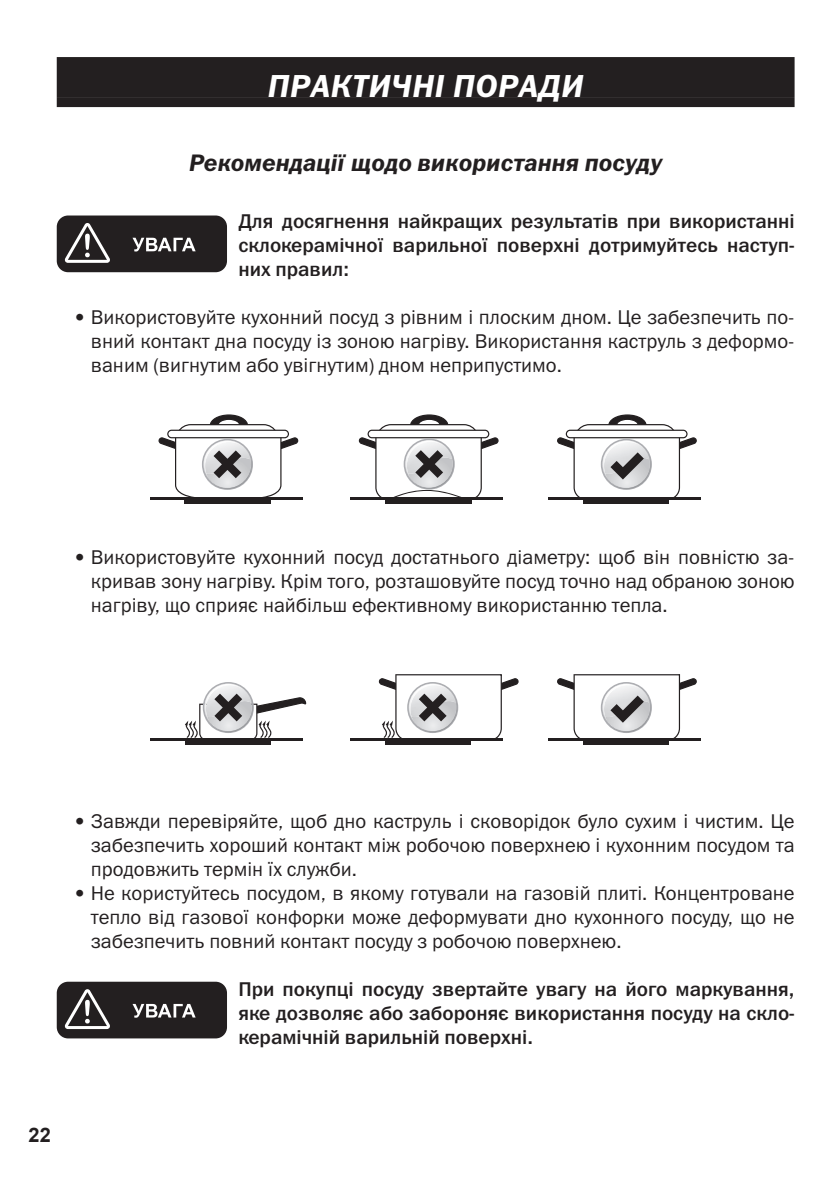
<style>
.page{position:relative;width:840px;height:1191px;background:#fff}
.page>*{position:absolute;margin:0;border:0;box-sizing:border-box;transform-origin:0 0}
.Zag_1{font:italic 32px "Franklin Gothic Demi C";letter-spacing:.02em;color:#fff}
.Zag_2{font:italic 24px "Franklin Gothic Demi C";color:#231f20}
.t1{font:20px/24px "Franklin Gothic Book C";color:#231f20;text-align:justify}
.Main_text{font:20px/24px "Franklin Gothic Medium C";color:#231f20;text-align:justify}
.t2{font:700 20px "Arial";color:#231f20}
</style>
<div class="page">
<div style="left:57px;top:57px;width:737px;height:40px;background:#231f20"></div>
<div style="left:57px;top:97px;width:737px;height:10px;background:#231f20"></div>
<div style="left:57px;top:981px;width:170px;height:57px;background:#231f20;border-radius:11px"></div>
<svg style="left:132px;top:1004px;width:63px;height:13px"></svg>
<svg style="left:65px;top:989px;width:45px;height:40px"></svg>
<hr style="left:548px;top:738px;width:152px;height:3px;background:#231f20">
<div style="left:583px;top:739px;width:86px;height:6px;background:#231f20"></div>
<svg style="left:557px;top:674px;width:139px;height:64px"></svg>
<hr style="left:150px;top:738px;width:152px;height:3px;background:#231f20">
<div style="left:185px;top:739px;width:86px;height:6px;background:#231f20"></div>
<svg style="left:185px;top:682px;width:121px;height:58px"></svg>
<hr style="left:350px;top:738px;width:152px;height:3px;background:#231f20">
<div style="left:385px;top:739px;width:86px;height:6px;background:#231f20"></div>
<svg style="left:378px;top:674px;width:140px;height:67px"></svg>
<hr style="left:350px;top:498px;width:152px;height:2px;background:#231f20">
<div style="left:385px;top:499px;width:86px;height:5px;background:#231f20"></div>
<hr style="left:150px;top:498px;width:152px;height:2px;background:#231f20">
<div style="left:184px;top:499px;width:87px;height:5px;background:#231f20"></div>
<hr style="left:548px;top:498px;width:152px;height:2px;background:#231f20">
<div style="left:583px;top:499px;width:86px;height:5px;background:#231f20"></div>
<svg style="left:158px;top:414px;width:140px;height:84px"></svg>
<svg style="left:358px;top:414px;width:140px;height:84px"></svg>
<svg style="left:556px;top:414px;width:140px;height:84px"></svg>
<div style="left:57px;top:215px;width:170px;height:57px;background:#231f20;border-radius:11px"></div>
<svg style="left:132px;top:238px;width:63px;height:13px"></svg>
<svg style="left:65px;top:223px;width:45px;height:40px"></svg>
<p class="Zag_1" style="left:268px;top:68px;width:317px">ПРАКТИЧНІ ПОРАДИ</p>
<p class="Zag_2" style="left:189px;top:149px;width:474px">Рекомендації щодо використання посуду</p>
<p class="Main_text" style="left:238px;top:209px;width:557px">Для досягнення найкращих результатів при використанні склокерамічної варильної поверхні дотримуйтесь наступ&shy;них правил:</p>
<p class="t1" style="left:91px;top:305px;width:704px;text-indent:-17px">• Використовуйте кухонний посуд з рівним і плоским дном. Це забезпечить по&shy;вний контакт дна посуду із зоною нагріву. Використання каструль з деформо&shy;ваним (вигнутим або увігнутим) дном неприпустимо.</p>
<p class="t1" style="left:91px;top:545px;width:705px;text-indent:-17px">• Використовуйте кухонний посуд достатнього діаметру: щоб він повністю за&shy;кривав зону нагріву. Крім того, розташовуйте посуд точно над обраною зоною нагріву, що сприяє найбільш ефективному використанню тепла.</p>
<p class="t1" style="left:91px;top:809px;width:705px;text-indent:-17px">• Завжди перевіряйте, щоб дно каструль і сковорідок було сухим і чистим. Це забезпечить хороший контакт між робочою поверхнею і кухонним посудом та продовжить термін їх служби.</p>
<p class="t1" style="left:91px;top:881px;width:704px;text-indent:-17px">• Не користуйтесь посудом, в якому готували на газовій плиті. Концентроване тепло від газової конфорки може деформувати дно кухонного посуду, що не забезпечить повний контакт посуду з робочою поверхнею.</p>
<p class="Main_text" style="left:238px;top:977px;width:557px">При покупці посуду звертайте увагу на його маркування, яке дозволяє або забороняє використання посуду на скло&shy;керамічній варильній поверхні.</p>
<p class="t2" style="left:29px;top:1121px;width:24px">22</p>
</div>
